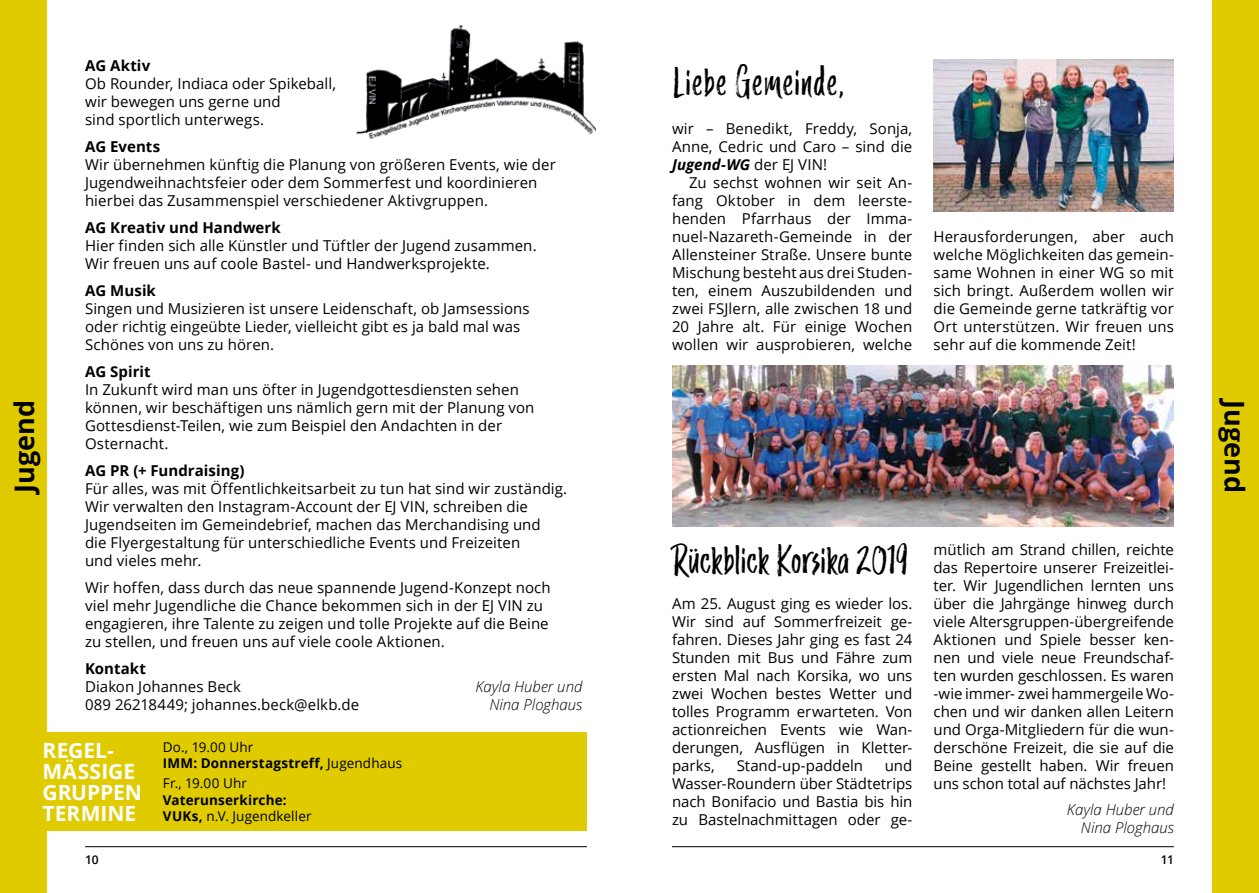
<style>
.page{position:relative;width:1259px;height:893px;background:#fff}
.page>*{position:absolute;margin:0;border:0;box-sizing:border-box;transform-origin:0 0}
.t1{font:39px "Trailmade";letter-spacing:.015em;color:#000}
.t2{font:700 27px "Open Sans";color:#000}
.t3{font:700 21px/21px "Open Sans";color:#fff}
.t4{font:15px/18px "Open Sans";letter-spacing:.005em;color:#000}
.t5{font:700 15px "Open Sans";letter-spacing:.005em;color:#000}
.t6{font:italic 300 15px/18px "Open Sans";color:#000;text-align:right}
.t7{font:13.5px/16.2px "Open Sans";letter-spacing:.01em;color:#000}
.t8{font:700 13.5px/16.2px "Open Sans";letter-spacing:.01em;color:#000}
.t9{font:600 12px "Open Sans";color:#000}
.s1{font-weight:700}
.s2{font-weight:400}
.s3{font-weight:700;font-style:italic}
</style>
<div class="page">
<hr style="left:85px;top:846px;width:502px;height:1px;background:#000">
<hr style="left:672px;top:846px;width:502px;height:1px;background:#000">
<img style="left:672px;top:366px;width:502px;height:160px">
<img style="left:933px;top:60px;width:241px;height:152px">
<div style="left:1212px;top:0;width:47px;height:893px;background:#dfcb00"></div>
<div style="left:0;top:0;width:47px;height:893px;background:#dfcb00"></div>
<img style="left:356px;top:26px;width:239px;height:113px">
<div style="left:0;top:733px;width:587px;height:98px;background:#dfcb00"></div>
<h2 class="t2" style="left:5px;top:493px;width:94px;rotate:-90deg">Jugend</h2>
<p class="t5" style="left:85px;top:55px;width:67px">AG Aktiv</p>
<p class="t4" style="left:85px;top:74px;width:252px">Ob Rounder, Indiaca oder Spikeball, wir bewegen uns gerne und<br>sind sportlich unterwegs.</p>
<p class="t5" style="left:85px;top:136px;width:77px">AG Events</p>
<p class="t4" style="left:85px;top:155px;width:472px">Wir übernehmen künftig die Planung von größeren Events, wie der<br>Jugendweihnachtsfeier oder dem Sommerfest und koordinieren hierbei das Zusammenspiel verschiedener Aktivgruppen.</p>
<p class="t5" style="left:85px;top:217px;width:197px">AG Kreativ und Handwerk</p>
<p class="t4" style="left:85px;top:236px;width:453px">Hier finden sich alle Künstler und Tüftler der Jugend zusammen.<br>Wir freuen uns auf coole Bastel- und Handwerksprojekte.</p>
<p class="t5" style="left:85px;top:280px;width:72px">AG Musik</p>
<p class="t4" style="left:85px;top:299px;width:446px">Singen und Musizieren ist unsere Leidenschaft, ob Jamsessions oder richtig eingeübte Lieder, vielleicht gibt es ja bald mal was<br>Schönes von uns zu hören.</p>
<p class="t5" style="left:85px;top:361px;width:67px">AG Spirit</p>
<p class="t4" style="left:85px;top:380px;width:451px">In Zukunft wird man uns öfter in Jugendgottesdiensten sehen können, wir beschäftigen uns nämlich gern mit der Planung von Gottesdienst-Teilen, wie zum Beispiel den Andachten in der Osternacht.</p>
<p class="t5" style="left:85px;top:460px;width:161px">AG PR (+ Fundraising)</p>
<p class="t4" style="left:85px;top:479px;width:483px">Für alles, was mit Öffentlichkeitsarbeit zu tun hat sind wir zuständig.<br>Wir verwalten den Instagram-Account der EJ VIN, schreiben die Jugendseiten im Gemeindebrief, machen das Merchandising und<br>die Flyergestaltung für unterschiedliche Events und Freizeiten<br>und vieles mehr.</p>
<p class="t4" style="left:85px;top:578px;width:467px">Wir hoffen, dass durch das neue spannende Jugend-Konzept noch viel mehr Jugendliche die Chance bekommen sich in der EJ VIN zu engagieren, ihre Talente zu zeigen und tolle Projekte auf die Beine zu stellen, und freuen uns auf viele coole Aktionen.</p>
<p class="t5" style="left:85px;top:658px;width:63px">Kontakt</p>
<p class="t4" style="left:85px;top:677px;width:275px">Diakon Johannes Beck<br>089 26218449; johannes.beck@elkb.de</p>
<p class="t6" style="left:475px;top:677px;width:108px">Kayla Huber und<br>Nina Ploghaus</p>
<h3 class="t3" style="left:43px;top:740px;width:101px">REGEL-<br>MÄSSIGE<br>GRUPPEN<br>TERMINE</h3>
<p class="t7" style="left:163px;top:738px;width:241px">Do., 19.00 Uhr<br><span class="s1">IMM: Donnerstagstreff,</span> Jugendhaus</p>
<p class="t7" style="left:163px;top:775px;width:86px">Fr., 19.00 Uhr</p>
<p class="t8" style="left:163px;top:791px;width:150px">Vaterunserkirche:<br>VUKs, <span class="s2">n.V. Jugendkeller</span></p>
<h1 class="t1" style="left:672px;top:57px;width:173px">Liebe Gemeinde,</h1>
<p class="t4" style="left:672px;top:119px;width:242px;text-align:justify">wir – Benedikt, Freddy, Sonja, Anne, Cedric und Caro – sind die <span class="s3">Jugend-WG</span> der EJ VIN!</p>
<p class="t4" style="left:672px;top:173px;width:242px;text-align:justify;text-indent:17px">Zu sechst wohnen wir seit An&shy;fang Oktober in dem leerste&shy;henden Pfarrhaus der Imma&shy;nuel-Nazareth-Gemeinde in der Allensteiner Straße. Unsere bunte Mischung besteht aus drei Studen&shy;ten, einem Auszubildenden und zwei FSJlern, alle zwischen 18 und 20 Jahre alt. Für einige Wochen wollen wir ausprobieren, welche</p>
<p class="t4" style="left:933px;top:227px;width:242px;text-align:justify">Herausforderungen, aber auch welche Möglichkeiten das gemein&shy;same Wohnen in einer WG so mit sich bringt. Außerdem wollen wir die Gemeinde gerne tatkräftig vor Ort unterstützen. Wir freuen uns sehr auf die kommende Zeit!</p>
<h1 class="t1" style="left:672px;top:535px;width:237px">Rückblick Korsika 2019</h1>
<p class="t4" style="left:672px;top:594px;width:242px;text-align:justify">Am 25. August ging es wieder los.<br>Wir sind auf Sommerfreizeit ge&shy;fahren. Dieses Jahr ging es fast 24<br>Stunden mit Bus und Fähre zum ersten Mal nach Korsika, wo uns zwei Wochen bestes Wetter und tolles Programm erwarteten. Von actionreichen Events wie Wan&shy;derungen, Ausflügen in Kletter&shy;parks,</p>
<p class="t4" style="left:672px;top:756px;width:242px;text-align:justify;text-indent:213px">und Wasser-Roundern über Städtetrips nach Bonifacio und Bastia bis hin zu Bastelnachmittagen oder ge-</p>
<p class="t4" style="left:737px;top:756px;width:128px">Stand-up-paddeln</p>
<p class="t4" style="left:933px;top:540px;width:242px;text-align:justify">mütlich am Strand chillen, reichte das Repertoire unserer Freizeitlei&shy;ter. Wir Jugendlichen lernten uns über die Jahrgänge hinweg durch viele Altersgruppen-übergreifende Aktionen und Spiele besser ken&shy;nen und viele neue Freundschaf&shy;ten wurden geschlossen. Es waren -wie immer- zwei hammergeile Wo&shy;chen und wir danken allen Leitern und Orga-Mitgliedern für die wun&shy;derschöne Freizeit, die sie auf die Beine gestellt haben. Wir freuen uns schon total auf nächstes Jahr!</p>
<p class="t6" style="left:1067px;top:800px;width:108px">Kayla Huber und<br>Nina Ploghaus</p>
<p class="t9" style="left:85px;top:851px;width:15px">10</p>
<p class="t9" style="left:1160px;top:851px;width:15px">11</p>
<h2 class="t2" style="left:1253px;top:400px;width:94px;rotate:90deg">Jugend</h2>
</div>
